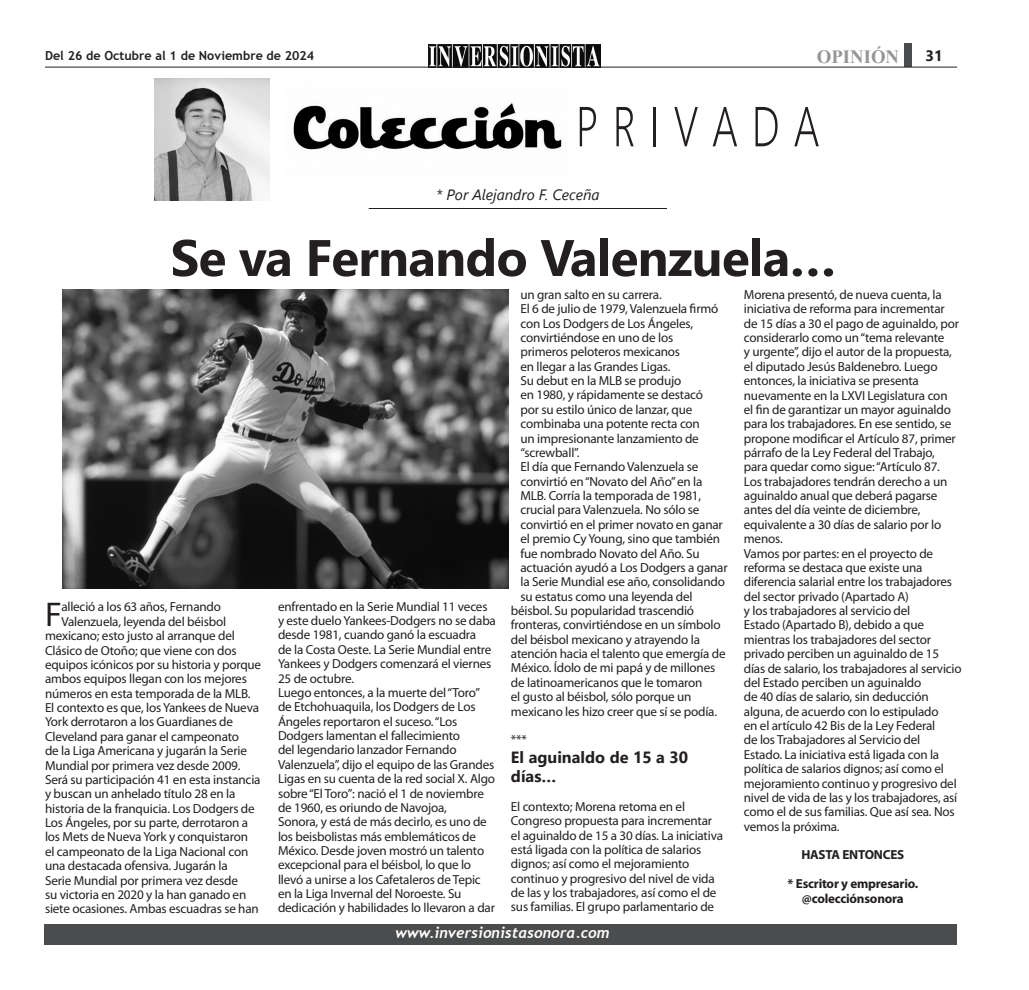
<style>
.page{position:relative;width:1029px;height:990px;background:#fff}
.page>*{position:absolute;margin:0;border:0;box-sizing:border-box;transform-origin:0 0}
.t1{font:300 75px "Segoe UI";color:#231f20;scale:.67 1}
.t2{font:700 51.25px "Segoe UI";letter-spacing:-.015em;color:#231f20}
.t3{font:34.5px "Myriad Pro";color:#231f20}
.t4{font:700 18.75px "Times New Roman";color:#939598}
.t5{font:700 16.25px/18.8px "Segoe UI";color:#231f20}
.t6{font:italic 700 15px "Trebuchet";color:#fff}
.t7{font:italic 15px "Segoe UI";color:#231f20}
.t8{font:700 15px "Segoe UI";color:#231f20}
.t9{font:13.12px/14.4px "Myriad Pro";letter-spacing:-.015em;color:#231f20}
.t10{font:700 13.12px/28.8px "Myriad Pro";letter-spacing:-.015em;color:#231f20;text-align:center}
.t11{font:700 12.5px "Trebuchet MS";color:#231f20}
</style>
<div class="page">
<div style="left:904px;top:44px;width:7px;height:23px;background:#4b4c4d"></div>
<img style="left:428px;top:44px;width:172px;height:23px">
<hr style="left:45px;top:67px;width:911px;height:1px;background:#231f20">
<div style="left:45px;top:924px;width:911px;height:21px;background:#4b4c4d"></div>
<hr style="left:368px;top:208px;width:298px;height:1px;background:#231f20">
<img style="left:293px;top:103px;width:269px;height:47px">
<img style="left:154px;top:78px;width:116px;height:122px">
<img style="left:63px;top:289px;width:445px;height:299px">
<p class="t11" style="left:45px;top:47px;width:270px">Del 26 de Octubre al 1 de Noviembre de 2024</p>
<h3 class="t4" style="left:816px;top:43px;width:84px">OPINIÓN</h3>
<h1 class="t1" style="left:575px;top:49px;width:366px">P R I V A D A</h1>
<p class="t7" style="left:436px;top:180px;width:165px">* Por Alejandro F. Ceceña</p>
<h2 class="t2" style="left:170px;top:209px;width:667px">Se va Fernando Valenzuela…</h2>
<p class="t8" style="left:925px;top:42px;width:19px">31</p>
<h3 class="t3" style="left:45px;top:593px;width:18px">F</h3>
<p class="t9" style="left:61px;top:600px;width:161px">alleció a los 63 años, Fernando</p>
<p class="t9" style="left:61px;top:614px;width:166px">Valenzuela, leyenda del béisbol</p>
<p class="t9" style="left:45px;top:628px;width:191px">mexicano; esto justo al arranque del</p>
<p class="t9" style="left:45px;top:643px;width:193px">Clásico de Otoño; que viene con dos</p>
<p class="t9" style="left:45px;top:657px;width:217px">equipos icónicos por su historia y porque</p>
<p class="t9" style="left:45px;top:672px;width:203px">ambos equipos llegan con los mejores</p>
<p class="t9" style="left:45px;top:686px;width:207px">números en esta temporada de la MLB.</p>
<p class="t9" style="left:45px;top:700px;width:215px">El contexto es que, los Yankees de Nueva</p>
<p class="t9" style="left:45px;top:715px;width:189px">York derrotaron a los Guardianes de</p>
<p class="t9" style="left:45px;top:729px;width:195px">Cleveland para ganar el campeonato</p>
<p class="t9" style="left:45px;top:743px;width:203px">de la Liga Americana y jugarán la Serie</p>
<p class="t9" style="left:45px;top:758px;width:197px">Mundial por primera vez desde 2009.</p>
<p class="t9" style="left:45px;top:772px;width:217px">Será su participación 41 en esta instancia</p>
<p class="t9" style="left:45px;top:786px;width:192px">y buscan un anhelado título 28 en la</p>
<p class="t9" style="left:45px;top:801px;width:211px">historia de la franquicia. Los Dodgers de</p>
<p class="t9" style="left:45px;top:815px;width:204px">Los Ángeles, por su parte, derrotaron a</p>
<p class="t9" style="left:45px;top:830px;width:204px">los Mets de Nueva York y conquistaron</p>
<p class="t9" style="left:45px;top:844px;width:205px">el campeonato de la Liga Nacional con</p>
<p class="t9" style="left:45px;top:858px;width:184px">una destacada ofensiva. Jugarán la</p>
<p class="t9" style="left:45px;top:873px;width:194px">Serie Mundial por primera vez desde</p>
<p class="t9" style="left:45px;top:887px;width:203px">su victoria en 2020 y la han ganado en</p>
<p class="t9" style="left:45px;top:901px;width:215px">siete ocasiones. Ambas escuadras se han</p>
<p class="t9" style="left:278px;top:599px;width:219px">enfrentado en la Serie Mundial 11 veces y este duelo Yankees-Dodgers no se daba desde 1981, cuando ganó la escuadra<br>de la Costa Oeste. La Serie Mundial entre Yankees y Dodgers comenzará el viernes 25 de octubre.<br>Luego entonces, a la muerte del “Toro” de Etchohuaquila, los Dodgers de Los Ángeles reportaron el suceso. “Los Dodgers lamentan el fallecimiento<br>del legendario lanzador Fernando Valenzuela”, dijo el equipo de las Grandes Ligas en su cuenta de la red social X. Algo sobre “El Toro”: nació el 1 de noviembre de 1960, es oriundo de Navojoa,<br>Sonora, y está de más decirlo, es uno de los beisbolistas más emblemáticos de México. Desde joven mostró un talento excepcional para el béisbol, lo que lo llevó a unirse a los Cafetaleros de Tepic en la Liga Invernal del Noroeste. Su dedicación y habilidades lo llevaron a dar</p>
<p class="t9" style="left:520px;top:287px;width:143px">un gran salto en su carrera.</p>
<p class="t9" style="left:520px;top:301px;width:199px">El 6 de julio de 1979, Valenzuela firmó</p>
<p class="t9" style="left:520px;top:316px;width:174px">con Los Dodgers de Los Ángeles,</p>
<p class="t9" style="left:520px;top:330px;width:154px">convirtiéndose en uno de los</p>
<p class="t9" style="left:520px;top:344px;width:161px">primeros peloteros mexicanos</p>
<p class="t9" style="left:520px;top:359px;width:151px">en llegar a las Grandes Ligas.</p>
<p class="t9" style="left:520px;top:373px;width:162px">Su debut en la MLB se produjo</p>
<p class="t9" style="left:520px;top:388px;width:184px">en 1980, y rápidamente se destacó</p>
<p class="t9" style="left:520px;top:402px;width:173px">por su estilo único de lanzar, que</p>
<p class="t9" style="left:520px;top:416px;width:181px">combinaba una potente recta con</p>
<p class="t9" style="left:520px;top:431px;width:180px">un impresionante lanzamiento de</p>
<p class="t9" style="left:520px;top:445px;width:60px">“screwball”.</p>
<p class="t9" style="left:520px;top:459px;width:179px">El día que Fernando Valenzuela se</p>
<p class="t9" style="left:520px;top:474px;width:183px">convirtió en “Novato del Año” en la</p>
<p class="t9" style="left:520px;top:488px;width:182px">MLB. Corría la temporada de 1981,</p>
<p class="t9" style="left:520px;top:503px;width:180px">crucial para Valenzuela. No sólo se</p>
<p class="t9" style="left:520px;top:517px;width:204px">convirtió en el primer novato en ganar</p>
<p class="t9" style="left:520px;top:531px;width:201px">el premio Cy Young, sino que también</p>
<p class="t9" style="left:520px;top:546px;width:181px">fue nombrado Novato del Año. Su</p>
<p class="t9" style="left:520px;top:560px;width:209px">actuación ayudó a Los Dodgers a ganar</p>
<p class="t9" style="left:520px;top:574px;width:206px">la Serie Mundial ese año, consolidando</p>
<p class="t9" style="left:520px;top:589px;width:173px">su estatus como una leyenda del</p>
<p class="t9" style="left:510px;top:603px;width:185px">béisbol. Su popularidad trascendió</p>
<p class="t9" style="left:510px;top:618px;width:211px">fronteras, convirtiéndose en un símbolo</p>
<p class="t9" style="left:510px;top:632px;width:190px">del béisbol mexicano y atrayendo la</p>
<p class="t9" style="left:510px;top:646px;width:216px">atención hacia el talento que emergía de</p>
<p class="t9" style="left:510px;top:661px;width:206px">México. Ídolo de mi papá y de millones</p>
<p class="t9" style="left:510px;top:675px;width:193px">de latinoamericanos que le tomaron</p>
<p class="t9" style="left:510px;top:689px;width:182px">el gusto al béisbol, sólo porque un</p>
<p class="t9" style="left:510px;top:704px;width:207px">mexicano les hizo creer que sí se podía.</p>
<p class="t9" style="left:510px;top:733px;width:17px">***</p>
<p class="t5" style="left:510px;top:747px;width:179px">El aguinaldo de 15 a 30 días…</p>
<p class="t9" style="left:510px;top:799px;width:213px">El contexto; Morena retoma en el Congreso propuesta para incrementar el aguinaldo de 15 a 30 días. La iniciativa está ligada con la política de salarios dignos; así como el mejoramiento continuo y progresivo del nivel de vida de las y los trabajadores, así como el de sus familias. El grupo parlamentario de</p>
<p class="t6" style="left:395px;top:923px;width:215px">www.inversionistasonora.com</p>
<p class="t9" style="left:743px;top:287px;width:219px">Morena presentó, de nueva cuenta, la iniciativa de reforma para incrementar de 15 días a 30 el pago de aguinaldo, por considerarlo como un “tema relevante<br>y urgente”, dijo el autor de la propuesta, el diputado Jesús Baldenebro. Luego entonces, la iniciativa se presenta nuevamente en la LXVI Legislatura con<br>el fin de garantizar un mayor aguinaldo para los trabajadores. En ese sentido, se propone modificar el Artículo 87, primer párrafo de la Ley Federal del Trabajo, para quedar como sigue: “Artículo 87.<br>Los trabajadores tendrán derecho a un aguinaldo anual que deberá pagarse antes del día veinte de diciembre, equivalente a 30 días de salario por lo menos.<br>Vamos por partes: en el proyecto de reforma se destaca que existe una diferencia salarial entre los trabajadores del sector privado (Apartado A)<br>y los trabajadores al servicio del<br>Estado (Apartado B), debido a que mientras los trabajadores del sector privado perciben un aguinaldo de 15 días de salario, los trabajadores al servicio del Estado perciben un aguinaldo<br>de 40 días de salario, sin deducción alguna, de acuerdo con lo estipulado<br>en el artículo 42 Bis de la Ley Federal<br>de los Trabajadores al Servicio del Estado. La iniciativa está ligada con la política de salarios dignos; así como el mejoramiento continuo y progresivo del nivel de vida de las y los trabajadores, así como el de sus familias. Que así sea. Nos vemos la próxima.</p>
<p class="t10" style="left:787px;top:840px;width:132px">HASTA ENTONCES<br>* Escritor y empresario.</p>
<p class="t10" style="left:801px;top:883px;width:103px">@colecciónsonora</p>
</div>
